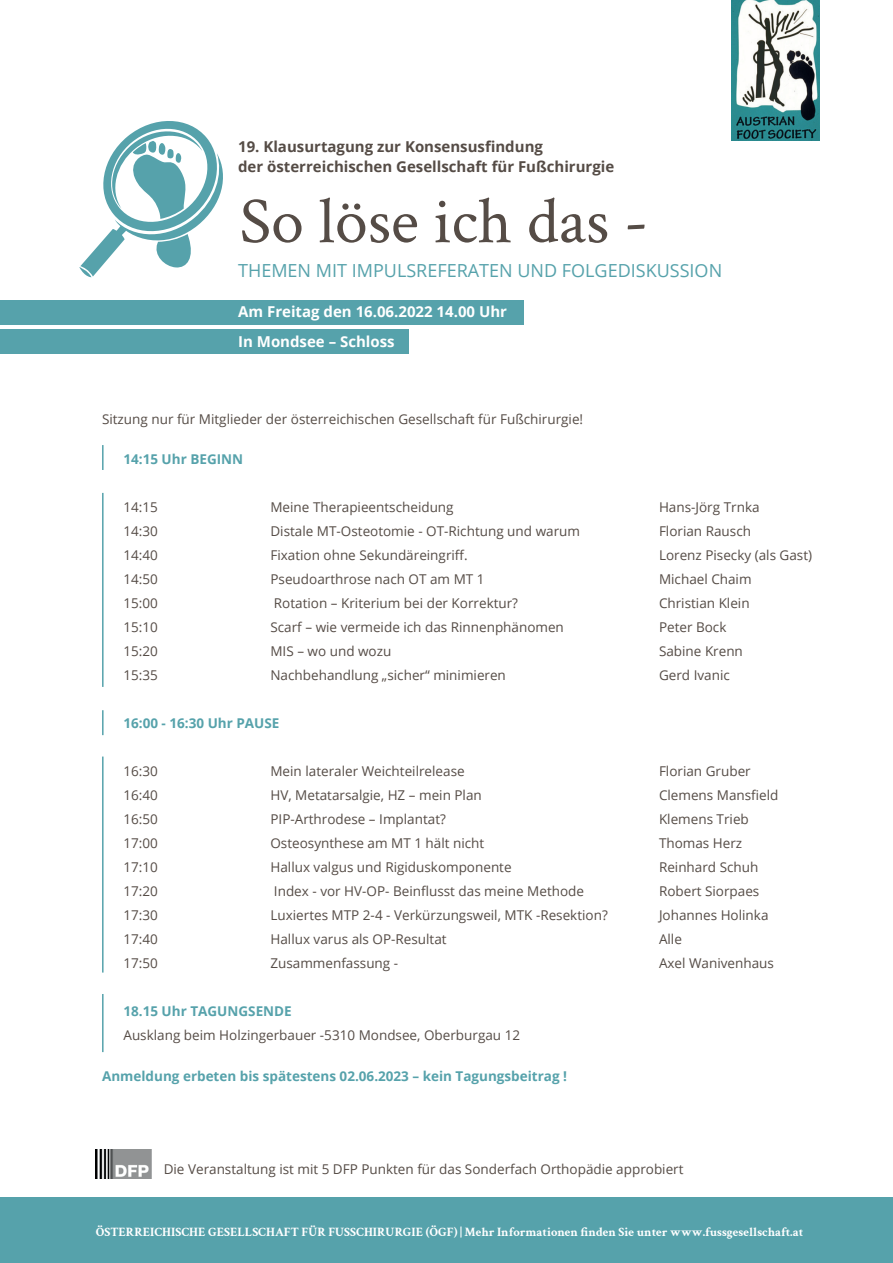
<style>
.page{position:relative;width:893px;height:1263px;background:#fff}
.page>*{position:absolute;margin:0;border:0;box-sizing:border-box;transform-origin:0 0}
.t1{font:66px "Crimson Text";color:#554c46}
.t2{font:18px "Open Sans";color:#56a2ab}
.t3{font:700 15px/19.5px "Open Sans";color:#554c46}
.t4{font:700 15px/30px "Open Sans";color:#fff}
.t5{font:13.5px "Open Sans";color:#554c46}
.t6{font:700 13.5px "Open Sans";color:#56a2ab}
.t7{font:700 12.6px "Crimson Text";color:#fff}
</style>
<div class="page">
<div style="left:0;top:1197px;width:893px;height:66px;background:#56a2ab"></div>
<svg style="left:79px;top:121px;width:144px;height:156px"></svg>
<img style="left:732px;top:0;width:88px;height:141px">
<hr style="left:102px;top:493px;width:2px;height:194px;background:#56a2ab">
<hr style="left:102px;top:710px;width:2px;height:25px;background:#56a2ab">
<hr style="left:102px;top:756px;width:2px;height:216px;background:#56a2ab">
<div style="left:0;top:300px;width:524px;height:25px;background:#56a2ab"></div>
<hr style="left:102px;top:445px;width:2px;height:25px;background:#56a2ab">
<hr style="left:102px;top:994px;width:2px;height:58px;background:#56a2ab">
<div style="left:0;top:329px;width:408px;height:25px;background:#56a2ab"></div>
<img style="left:96px;top:1149px;width:55px;height:30px">
<p class="t3" style="left:238px;top:136px;width:378px">19. Klausurtagung zur Konsensusfindung<br>der österreichischen Gesellschaft für Fußchirurgie</p>
<h1 class="t1" style="left:239px;top:175px;width:410px">So löse ich das -</h1>
<h2 class="t2" style="left:238px;top:259px;width:486px">THEMEN MIT IMPULSREFERATEN UND FOLGEDISKUSSION</h2>
<p class="t4" style="left:238px;top:296px;width:270px">Am Freitag den 16.06.2022 14.00 Uhr<br>In Mondsee – Schloss</p>
<p class="t5" style="left:102px;top:410px;width:483px">Sitzung nur für Mitglieder der österreichischen Gesellschaft für Fußchirurgie!</p>
<p class="t6" style="left:123px;top:449px;width:121px">14:15 Uhr BEGINN</p>
<p class="t5" style="left:123px;top:497px;width:36px">14:15</p>
<p class="t5" style="left:270px;top:497px;width:185px">Meine Therapieentscheidung</p>
<p class="t5" style="left:659px;top:497px;width:102px">Hans-Jörg Trnka</p>
<p class="t5" style="left:123px;top:521px;width:36px">14:30</p>
<p class="t5" style="left:270px;top:521px;width:311px">Distale MT-Osteotomie - OT-Richtung und warum</p>
<p class="t5" style="left:659px;top:521px;width:94px">Florian Rausch</p>
<p class="t5" style="left:123px;top:545px;width:36px">14:40</p>
<p class="t5" style="left:270px;top:545px;width:199px">Fixation ohne Sekundäreingriff.</p>
<p class="t5" style="left:659px;top:545px;width:155px">Lorenz Pisecky (als Gast)</p>
<p class="t5" style="left:123px;top:569px;width:36px">14:50</p>
<p class="t5" style="left:270px;top:569px;width:216px">Pseudoarthrose nach OT am MT 1</p>
<p class="t5" style="left:659px;top:569px;width:94px">Michael Chaim</p>
<p class="t5" style="left:123px;top:593px;width:36px">15:00</p>
<p class="t5" style="left:274px;top:593px;width:246px">Rotation – Kriterium bei der Korrektur?</p>
<p class="t5" style="left:659px;top:593px;width:92px">Christian Klein</p>
<p class="t5" style="left:123px;top:617px;width:36px">15:10</p>
<p class="t5" style="left:270px;top:617px;width:295px">Scarf – wie vermeide ich das Rinnenphänomen</p>
<p class="t5" style="left:659px;top:617px;width:69px">Peter Bock</p>
<p class="t5" style="left:123px;top:641px;width:36px">15:20</p>
<p class="t5" style="left:270px;top:641px;width:122px">MIS – wo und wozu</p>
<p class="t5" style="left:659px;top:641px;width:85px">Sabine Krenn</p>
<p class="t5" style="left:123px;top:665px;width:36px">15:35</p>
<p class="t5" style="left:270px;top:665px;width:237px">Nachbehandlung „sicher“ minimieren</p>
<p class="t5" style="left:659px;top:665px;width:72px">Gerd Ivanic</p>
<p class="t6" style="left:123px;top:713px;width:157px">16:00 - 16:30 Uhr PAUSE</p>
<p class="t5" style="left:123px;top:761px;width:36px">16:30</p>
<p class="t5" style="left:270px;top:761px;width:196px">Mein lateraler Weichteilrelease</p>
<p class="t5" style="left:659px;top:761px;width:93px">Florian Gruber</p>
<p class="t5" style="left:123px;top:785px;width:36px">16:40</p>
<p class="t5" style="left:270px;top:785px;width:213px">HV, Metatarsalgie, HZ – mein Plan</p>
<p class="t5" style="left:659px;top:785px;width:121px">Clemens Mansfield</p>
<p class="t5" style="left:123px;top:809px;width:36px">16:50</p>
<p class="t5" style="left:270px;top:809px;width:177px">PIP-Arthrodese – Implantat?</p>
<p class="t5" style="left:659px;top:809px;width:91px">Klemens Trieb</p>
<p class="t5" style="left:123px;top:833px;width:36px">17:00</p>
<p class="t5" style="left:270px;top:833px;width:215px">Osteosynthese am MT 1 hält nicht</p>
<p class="t5" style="left:659px;top:833px;width:85px">Thomas Herz</p>
<p class="t5" style="left:123px;top:857px;width:36px">17:10</p>
<p class="t5" style="left:270px;top:857px;width:243px">Hallux valgus und Rigiduskomponente</p>
<p class="t5" style="left:659px;top:857px;width:101px">Reinhard Schuh</p>
<p class="t5" style="left:123px;top:881px;width:36px">17:20</p>
<p class="t5" style="left:274px;top:881px;width:312px">Index - vor HV-OP- Beinflusst das meine Methode</p>
<p class="t5" style="left:659px;top:881px;width:102px">Robert Siorpaes</p>
<p class="t5" style="left:123px;top:905px;width:36px">17:30</p>
<p class="t5" style="left:270px;top:905px;width:339px">Luxiertes MTP 2-4 - Verkürzungsweil, MTK -Resektion?</p>
<p class="t5" style="left:659px;top:905px;width:111px">Johannes Holinka</p>
<p class="t5" style="left:123px;top:929px;width:36px">17:40</p>
<p class="t5" style="left:270px;top:929px;width:178px">Hallux varus als OP-Resultat</p>
<p class="t5" style="left:659px;top:929px;width:24px">Alle</p>
<p class="t5" style="left:123px;top:953px;width:36px">17:50</p>
<p class="t5" style="left:270px;top:953px;width:129px">Zusammenfassung -</p>
<p class="t5" style="left:659px;top:953px;width:116px">Axel Wanivenhaus</p>
<p class="t6" style="left:123px;top:1001px;width:170px">18.15 Uhr TAGUNGSENDE</p>
<p class="t5" style="left:123px;top:1025px;width:398px">Ausklang beim Holzingerbauer -5310 Mondsee, Oberburgau 12</p>
<p class="t6" style="left:102px;top:1066px;width:467px">Anmeldung erbeten bis spätestens 02.06.2023 – kein Tagungsbeitrag !</p>
<p class="t5" style="left:164px;top:1160px;width:521px">Die Veranstaltung ist mit 5 DFP Punkten für das Sonderfach Orthopädie approbiert</p>
<p class="t7" style="left:96px;top:1222px;width:709px">ÖSTERREICHISCHE GESELLSCHAFT FÜR FUSSCHIRURGIE (ÖGF) | Mehr Informationen finden Sie unter www.fussgesellschaft.at</p>
</div>
